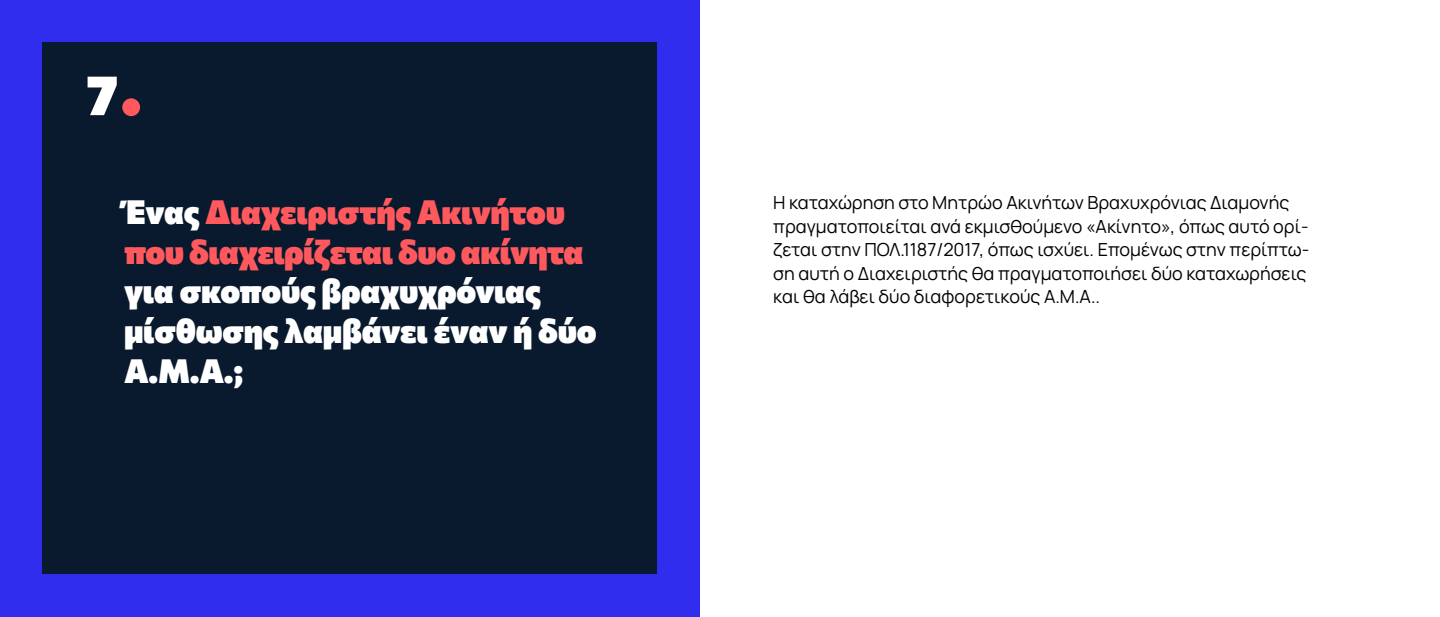
<style>
.page{position:relative;width:1440px;height:617px;background:#fff}
.page>*{position:absolute;margin:0;border:0;box-sizing:border-box;transform-origin:0 0}
.t1{font:100 55.75px "Commissioner";color:#fff}
.t2{font:100 33.2px/39.8px "Commissioner";letter-spacing:-.01em;color:#fff}
.t3{font:100 33.2px/39.8px "Commissioner";letter-spacing:-.02em;color:#ff595e}
.t4{font:18px/23.5px "Manrope";color:#000}
.s1{color:#fff}
</style>
<div class="page">
<div style="left:0;top:0;width:699px;height:617px;background:#302def"></div>
<div style="left:42px;top:42px;width:615px;height:532px;background:#0a1a2e"></div>
<div style="left:122px;top:98px;width:18px;height:18px;background:#ff595e;border-radius:50%"></div>
<h1 class="t1" style="left:86px;top:51px;width:33px">7</h1>
<h2 class="t3" style="left:124px;top:189px;width:461px"><span class="s1">Ένας</span> Διαχειριστής Ακινήτου που διαχειρίζεται δυο ακίνητα</h2>
<h2 class="t2" style="left:124px;top:269px;width:474px">για σκοπούς βραχυχρόνιας μίσθωσης λαμβάνει έναν ή δύο<br>Α.Μ.Α.;</h2>
<p class="t4" style="left:773px;top:190px;width:538px">Η καταχώρηση στο Μητρώο Ακινήτων Βραχυχρόνιας Διαμονής πραγματοποιείται ανά εκμισθούμενο «Ακίνητο», όπως αυτό ορί&shy;ζεται στην ΠΟΛ.1187/2017, όπως ισχύει. Επομένως στην περίπτω&shy;ση αυτή ο Διαχειριστής θα πραγματοποιήσει δύο καταχωρήσεις και θα λάβει δύο διαφορετικούς Α.Μ.Α..</p>
</div>
